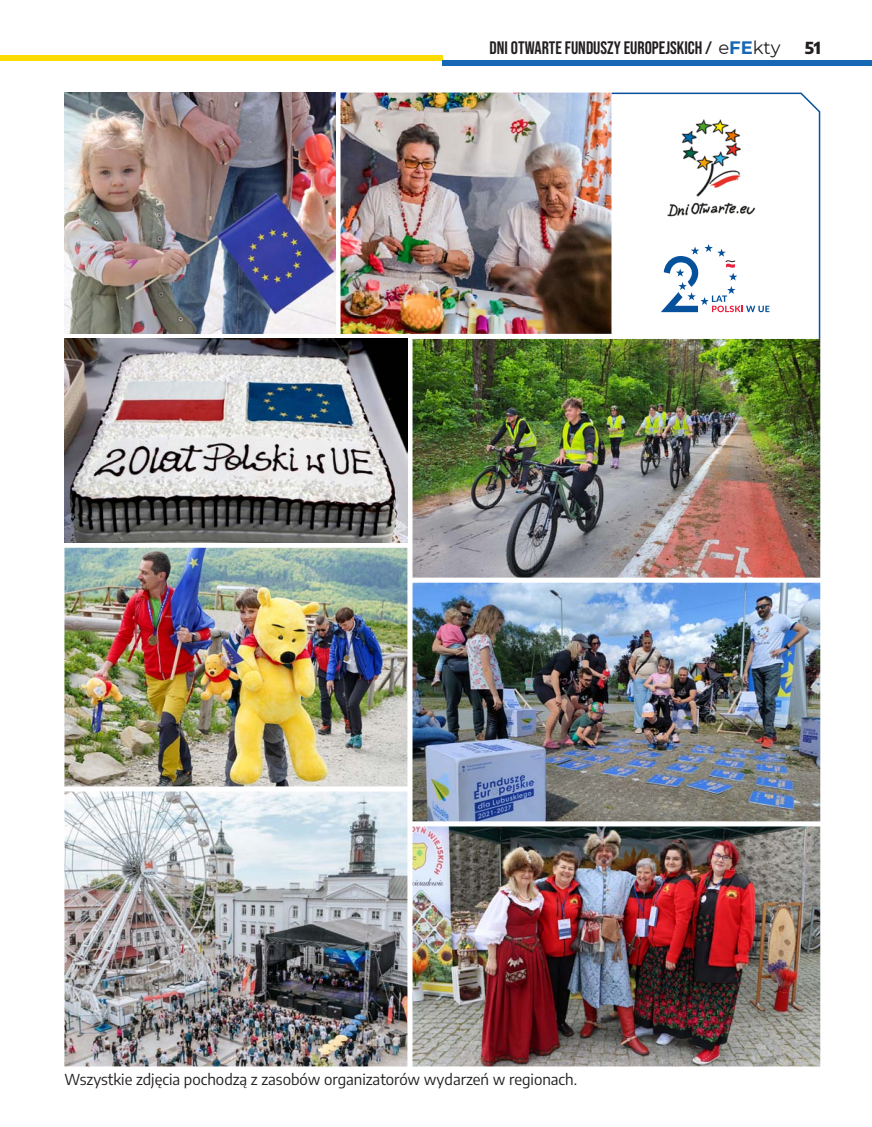
<style>
.page{position:relative;width:872px;height:1127px;background:#fff}
.page>*{position:absolute;margin:0;border:0;box-sizing:border-box;transform-origin:0 0}
.t1{font:18px "Bebas Neue";color:#231f20}
.t2{font:800 16.5px "Encode Sans";color:#231f20}
.podpis_zdjecie{font:15px "Encode Sans";color:#231f20}
.s1{font-family:"Montserrat"}
.s2{font-family:"Montserrat";font-weight:700;color:#1768b4}
</style>
<div class="page">
<svg style="left:610px;top:92px;width:211px;height:248px"></svg>
<img style="left:64px;top:93px;width:271px;height:241px">
<img style="left:64px;top:339px;width:343px;height:204px">
<img style="left:412px;top:339px;width:408px;height:238px">
<img style="left:412px;top:583px;width:408px;height:238px">
<img style="left:412px;top:826px;width:408px;height:240px">
<img style="left:64px;top:791px;width:343px;height:275px">
<img style="left:64px;top:548px;width:343px;height:238px">
<img style="left:340px;top:93px;width:271px;height:241px">
<img style="left:649px;top:113px;width:132px;height:110px">
<svg style="left:661px;top:244px;width:108px;height:68px"></svg>
<div style="left:0;top:56px;width:442px;height:5px;background:#ffdc01"></div>
<div style="left:442px;top:61px;width:430px;height:5px;background:#1768b4"></div>
<p class="t1" style="left:489px;top:38px;width:292px">DNI OTWARTE FUNDUSZY EUROPEJSKICH / <span class="s1">e</span><span class="s2">FE</span><span class="s1">kty</span></p>
<p class="t2" style="left:804px;top:37px;width:18px">51</p>
<p class="podpis_zdjecie" style="left:64px;top:1069px;width:514px">Wszystkie zdjęcia pochodzą z zasobów organizatorów wydarzeń w regionach.</p>
</div>
